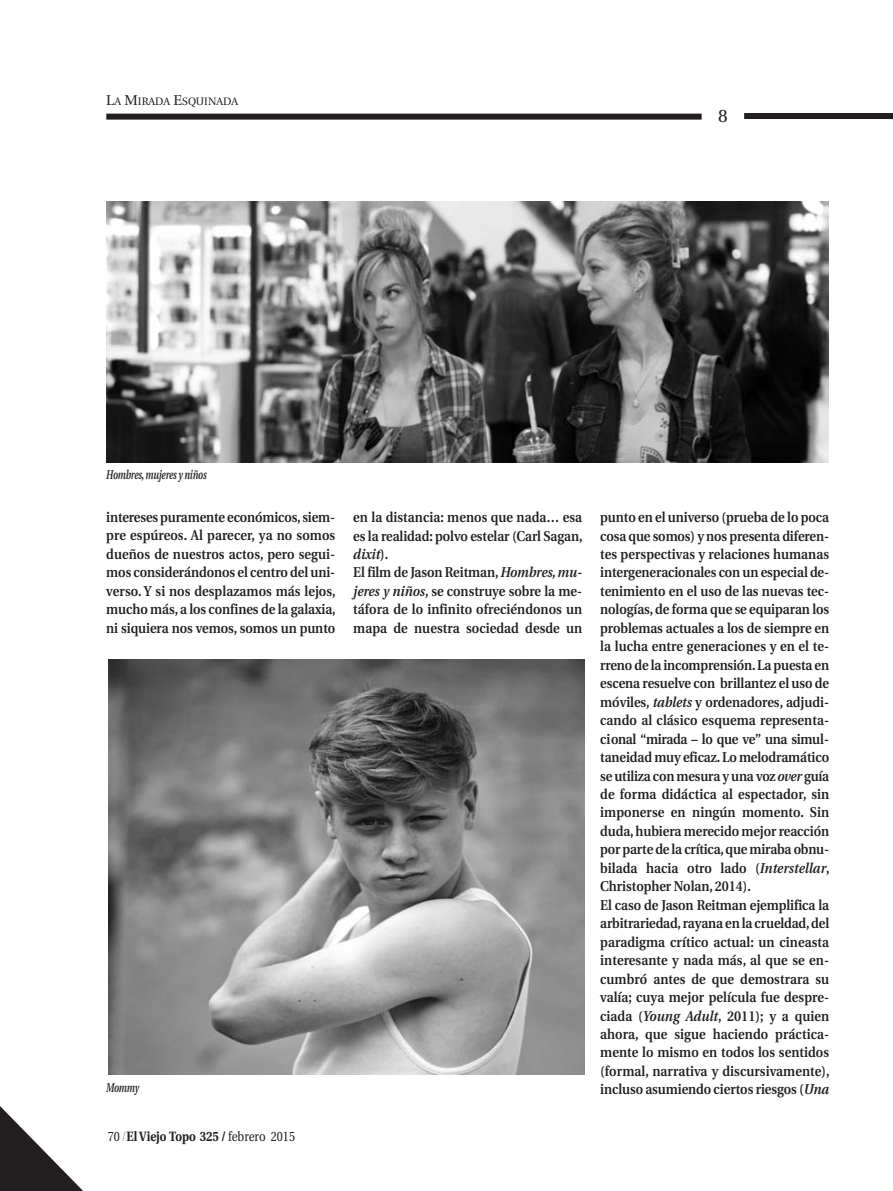
<style>
.page{position:relative;width:893px;height:1191px;background:#fff}
.page>*{position:absolute;margin:0;border:0;box-sizing:border-box;transform-origin:0 0}
.t1{font:18px "Utopia";color:#231f20}
.t2{font:600 14.25px/18.5px "Utopia";letter-spacing:-.005em;color:#231f20;scale:.9 1}
.t3{font:700 13.5px "Utopia";color:#231f20;scale:.85 1}
.t4{font:italic 600 12.75px "Utopia";letter-spacing:-.015em;color:#231f20;scale:.7 1}
.t5{font:10.65px "Utopia";color:#231f20}
.s1{font-size:14.25px}
.s2{font-style:italic}
.s3{font-weight:400}
.s4{font-weight:400;color:#9d9fa2}
</style>
<div class="page">
<div style="left:106px;top:114px;width:596px;height:6px;background:#231f20"></div>
<div style="left:744px;top:113px;width:149px;height:6px;background:#231f20"></div>
<svg style="left:0;top:1106px;width:83px;height:85px"></svg>
<img style="left:108px;top:660px;width:477px;height:414px">
<img style="left:106px;top:201px;width:723px;height:261px">
<p class="t5" style="left:106px;top:97px;width:133px"><span class="s1">L</span>A <span class="s1">M</span>IRADA <span class="s1">E</span>SQUINADA</p>
<p class="t4" style="left:106px;top:470px;width:145px">Hombres, mujeres y niños</p>
<p class="t1" style="left:718px;top:108px;width:11px">8</p>
<p class="t2" style="left:106px;top:509px;width:256px;text-align:justify">intereses puramente económicos, siem&shy;pre espúreos. Al parecer, ya no somos dueños de nuestros actos, pero segui&shy;mos considerándonos el centro del uni&shy;verso. Y si nos desplazamos más lejos, mucho más, a los confines de la galaxia, ni siquiera nos vemos, somos un punto</p>
<p class="t2" style="left:353px;top:509px;width:256px">en la distancia: menos que nada… esa es la realidad: polvo estelar (Carl Sagan, <span class="s2">dixit</span>).<br>El film de Jason Reitman, <span class="s2">Hombres, mu&shy;jeres y niños</span>, se construye sobre la me&shy;táfora de lo infinito ofreciéndonos un mapa de nuestra sociedad desde un</p>
<p class="t2" style="left:600px;top:509px;width:256px">punto en el universo (prueba de lo poca cosa que somos) y nos presenta diferen&shy;tes perspectivas y relaciones humanas intergeneracionales con un especial de&shy;tenimiento en el uso de las nuevas tec&shy;nologías, de forma que se equiparan los problemas actuales a los de siempre en la lucha entre generaciones y en el te&shy;rreno de la incomprensión. La puesta en escena resuelve con brillantez el uso de móviles, <span class="s2">tablets</span> y ordenadores, adjudi&shy;cando al clásico esquema represen ta - cio nal “mirada – lo que ve” una si mul&shy;taneidad muy eficaz. Lo melodramático se utiliza con mesura y una voz <span class="s2">over</span> guía de forma didáctica al espectador, sin imponerse en ningún momento. Sin duda, hubiera merecido mejor reacción por parte de la crítica, que miraba obnu&shy;bilada hacia otro lado (<span class="s2">Interstellar</span>, Christopher Nolan, 2014).<br>El caso de Jason Reitman ejemplifica la arbitrariedad, rayana en la crueldad, del paradigma crítico actual: un cineasta interesante y nada más, al que se en&shy;cumbró antes de que demostrara su valía; cuya mejor película fue despre&shy;ciada (<span class="s2">Young Adult</span>, 2011); y a quien ahora, que sigue haciendo práctica&shy;mente lo mismo en todos los sentidos (formal, narrativa y discursivamente), incluso asumiendo ciertos riesgos (<span class="s2">Una</span></p>
<p class="t4" style="left:106px;top:1082px;width:49px">Mommy</p>
<p class="t3" style="left:108px;top:1130px;width:222px"><span class="s3">70</span><span class="s4">/</span>El Viejo Topo 325 / <span class="s3">febrero 2015</span></p>
</div>
